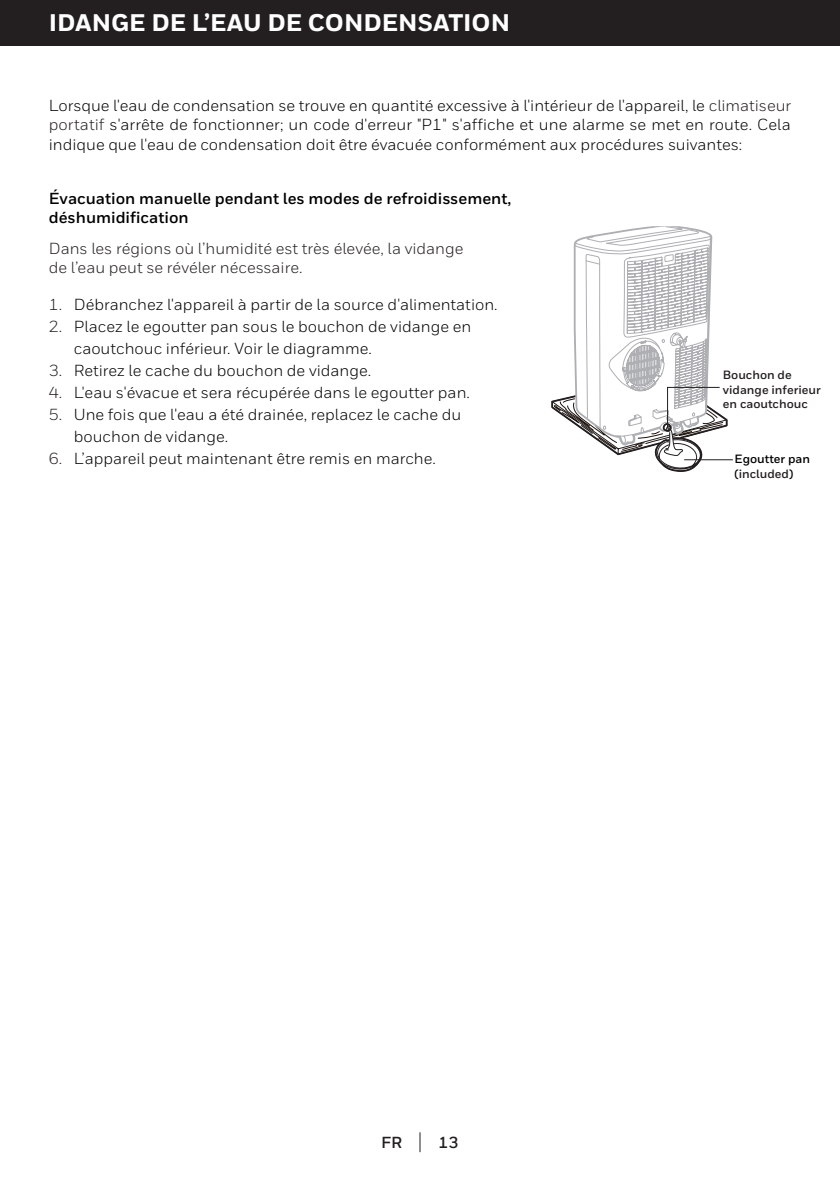
<style>
.page{position:relative;width:840px;height:1191px;background:#fff}
.page>*{position:absolute;margin:0;border:0;box-sizing:border-box;transform-origin:0 0}
.t1{font:800 24px "Honeywell Sans";color:#fff}
.t2{font:16px/19.2px "Honeywell Sans";color:#000;text-align:justify}
.t3{font:16px "Honeywell Sans";color:#231f20}
.t4{font:700 16px "Honeywell Sans";color:#000}
.t5{font:700 16px "Honeywell Sans";color:#231f20}
.t6{font:700 12px/14.4px "Honeywell Sans";color:#231f20}
.t7{font:700 12px "Honeywell Sans";color:#000}
.s1{color:#231f20}
.s2{color:#000}
</style>
<div class="page">
<svg style="left:419px;top:1132px;width:1px;height:20px"></svg>
<div style="left:0;top:0;width:839px;height:45px;background:#231f20"></div>
<hr style="left:839px;top:0;width:1px;height:45px;background:#231f20">
<svg style="left:551px;top:226px;width:177px;height:246px"></svg>
<hr style="left:683px;top:459px;width:49px;height:1px;background:#231f20">
<p class="t1" style="left:49px;top:8px;width:462px">IDANGE DE L’EAU DE CONDENSATION</p>
<p class="t2" style="left:49px;top:96px;width:743px">Lorsque l'eau de condensation se trouve en quantité excessive à l'intérieur de l'appareil, le <span class="s1">climatiseur portatif</span> s'arrête de fonctionner; un code d'erreur "P1" s'affiche et une alarme se met en route. Cela indique que l'eau de condensation doit être évacuée conformément aux procédures suivantes:</p>
<p class="t4" style="left:49px;top:189px;width:464px">Évacuation manuelle pendant les modes de refroidissement,</p>
<p class="t4" style="left:49px;top:208px;width:141px">déshumidification</p>
<p class="t3" style="left:49px;top:239px;width:416px">Dans les régions où l’humidité est très élevée, la vidange</p>
<p class="t3" style="left:49px;top:258px;width:255px">de l’eau peut se révéler nécessaire.</p>
<p class="t3" style="left:49px;top:294px;width:15px">1.</p>
<p class="t3" style="left:49px;top:316px;width:15px">2.</p>
<p class="t3" style="left:49px;top:360px;width:15px">3.</p>
<p class="t3" style="left:49px;top:382px;width:15px">4.</p>
<p class="t3" style="left:49px;top:404px;width:15px">5.</p>
<p class="t3" style="left:49px;top:448px;width:15px">6.</p>
<p class="t2" style="left:74px;top:294px;width:425px">Débranchez l'appareil à partir de la source d'alimentation.</p>
<p class="t2" style="left:74px;top:315px;width:399px;line-height:22px">Placez le egoutter pan sous le bouchon de vidange en caoutchouc inférieur. Voir le diagramme.</p>
<p class="t2" style="left:74px;top:360px;width:299px">Retirez le cache du bouchon de vidange.</p>
<p class="t2" style="left:74px;top:382px;width:397px">L'eau s'évacue et sera récupérée dans le egoutter pan.</p>
<p class="t2" style="left:74px;top:404px;width:389px">Une fois que l'eau a été drainée, replacez le cache du</p>
<p class="t2" style="left:74px;top:426px;width:156px">bouchon de vidange.</p>
<p class="t2" style="left:74px;top:448px;width:363px">L’appareil peut maintenant être remis en marche.</p>
<p class="t6" style="left:722px;top:368px;width:70px">Bouchon de</p>
<p class="t6" style="left:722px;top:382px;width:99px">vidange inferieur en caoutchouc</p>
<p class="t7" style="left:734px;top:452px;width:77px">Egoutter pan</p>
<p class="t6" style="left:734px;top:467px;width:60px"><span class="s2">(</span>included<span class="s2">)</span></p>
<p class="t5" style="left:381px;top:1132px;width:22px">FR</p>
<p class="t5" style="left:438px;top:1132px;width:21px">13</p>
</div>
